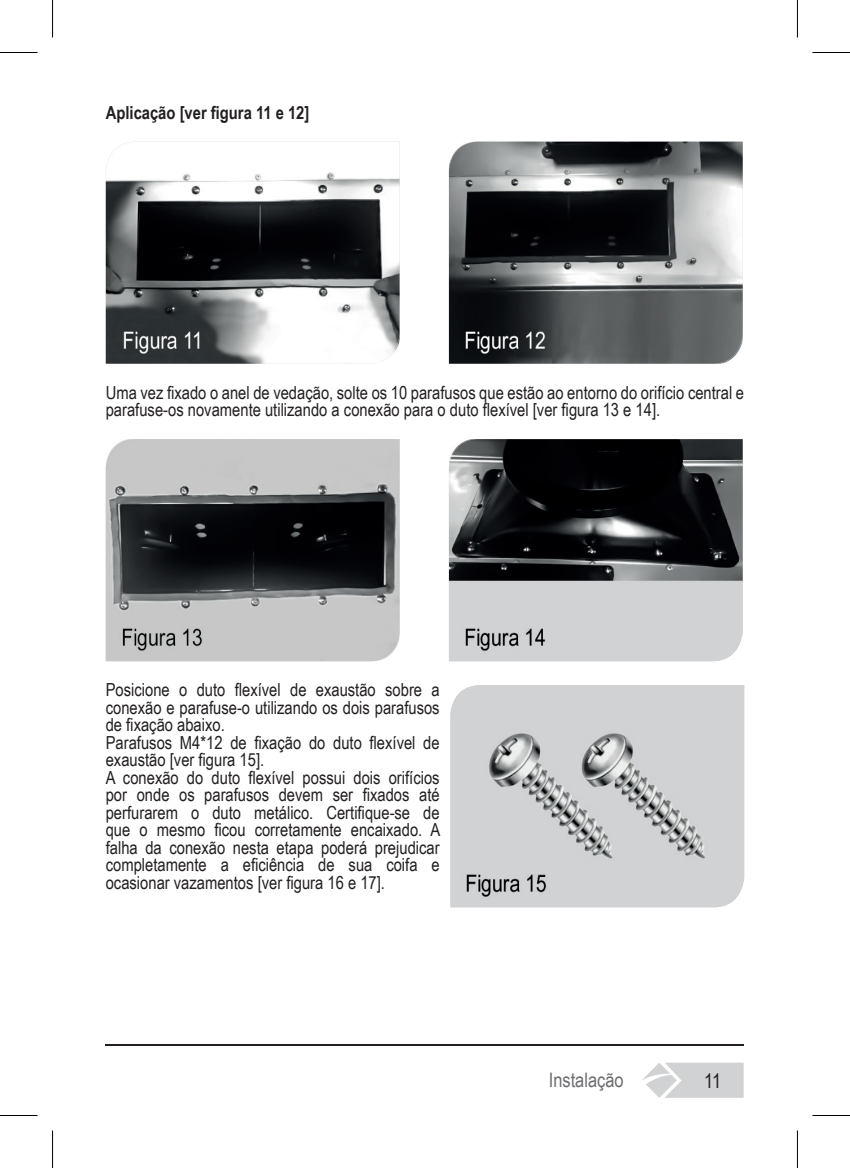
<style>
.page{position:relative;width:850px;height:1168px;background:#fff}
.page>*{position:absolute;margin:0;border:0;box-sizing:border-box;transform-origin:0 0}
.t1{font:20px "Arial Narrow";color:#6c6d70}
.t2{font:20px "Arial Narrow";color:#231f20}
.t3{font:18px/17.5px "Arial Narrow";color:#231f20}
.t4{font:700 18px "Arial Narrow";color:#231f20}
</style>
<div class="page">
<svg style="left:642px;top:1063px;width:101px;height:35px"></svg>
<hr style="left:106px;top:1044px;width:637px;height:1px;background:#231f20">
<img style="left:106px;top:142px;width:293px;height:222px">
<img style="left:448px;top:142px;width:294px;height:222px">
<img style="left:106px;top:439px;width:293px;height:222px">
<img style="left:448px;top:439px;width:294px;height:222px">
<img style="left:450px;top:685px;width:293px;height:222px">
<hr style="left:0;top:52px;width:38px;height:1px;background:#000">
<hr style="left:812px;top:52px;width:37px;height:1px;background:#000">
<hr style="left:0;top:1115px;width:38px;height:1px;background:#000">
<hr style="left:812px;top:1115px;width:37px;height:1px;background:#000">
<hr style="left:52px;top:0;width:1px;height:38px;background:#000">
<hr style="left:52px;top:1130px;width:1px;height:38px;background:#000">
<hr style="left:796px;top:0;width:1px;height:38px;background:#000">
<hr style="left:796px;top:1130px;width:1px;height:38px;background:#000">
<p class="t4" style="left:106px;top:99px;width:205px">Aplicação [ver figura 11 e 12]</p>
<p class="t3" style="left:106px;top:383px;width:639px">Uma vez fixado o anel de vedação, solte os 10 parafusos que estão ao entorno do orifício central e parafuse-os novamente utilizando a conexão para o duto flexível [ver figura 13 e 14].</p>
<p class="t3" style="left:106px;top:680px;width:336px">Posicione o duto flexível de exaustão sobre a conexão e parafuse-o utilizando os dois parafusos de fixação abaixo.<br>Parafusos M4*12 de fixação do duto flexível de exaustão [ver figura 15].<br>A conexão do duto flexível possui dois orifícios por onde os parafusos devem ser fixados até perfurarem o duto metálico. Certifique-se de que o mesmo ficou corretamente encaixado. A falha da conexão nesta etapa poderá prejudicar completamente a eficiência de sua coifa e ocasionar vazamentos [ver figura 16 e 17].</p>
<p class="t1" style="left:548px;top:1066px;width:76px">Instalação</p>
<p class="t2" style="left:703px;top:1066px;width:19px">11</p>
</div>
